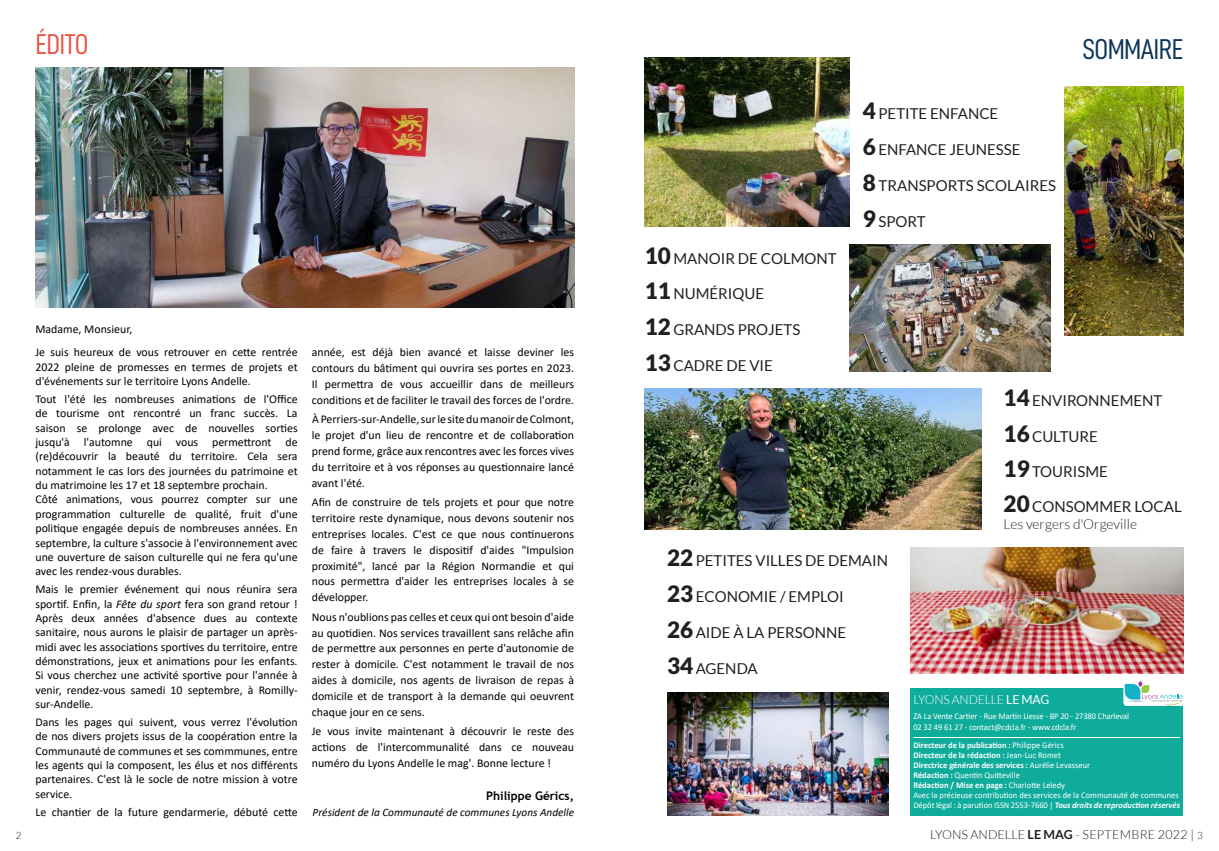
<style>
.page{position:relative;width:1219px;height:851px;background:#fff}
.page>*{position:absolute;margin:0;border:0;box-sizing:border-box;transform-origin:0 0}
.t1{font:28.75px "D DIN Condensed";letter-spacing:-.02em;color:#0e3458}
.t2{font:28.75px "D DIN Condensed";letter-spacing:-.02em;color:#e65547}
.t3{font:15px "Lato";color:#231f20}
.t4{font:300 13.75px "Lato";color:#231f20}
.t5{font:300 12.5px "Lato";letter-spacing:.02em;color:#231f20}
.t6{font:300 12.5px "Lato";letter-spacing:-.01em;color:#fff}
.t7{font:11.88px/14.4px "Calibri";color:#000001;text-align:justify}
.t8{font:700 11.88px "Trebuchet MS";color:#000001}
.t9{font:italic 11.25px "Calibri";color:#000001}
.t10{font:300 10px "Lato";color:#231f20}
.t11{font:8.75px/10px "Calibri";color:#fff}
.s1{font-weight:900;font-size:22.5px}
.s2{font-style:italic}
.s3{font-weight:400}
.s4{font-weight:700}
.s5{font-weight:700;font-style:italic}
.s6{font-size:10px}
</style>
<div class="page">
<img style="left:35px;top:68px;width:539px;height:240px">
<img style="left:645px;top:57px;width:204px;height:170px">
<img style="left:645px;top:389px;width:336px;height:140px">
<img style="left:667px;top:692px;width:222px;height:123px">
<img style="left:911px;top:548px;width:273px;height:125px">
<img style="left:1064px;top:87px;width:119px;height:248px">
<img style="left:849px;top:244px;width:202px;height:127px">
<div style="left:910px;top:688px;width:273px;height:127px;background:#0fac9c"></div>
<hr style="left:913px;top:737px;width:267px;height:1px;background:#fff">
<svg style="left:1123px;top:681px;width:60px;height:24px"></svg>
<h1 class="t2" style="left:35px;top:28px;width:55px">ÉDITO</h1>
<h1 class="t1" style="left:1083px;top:33px;width:102px">SOMMAIRE</h1>
<p class="t3" style="left:863px;top:105px;width:137px"><span class="s1">4</span> PETITE ENFANCE</p>
<p class="t3" style="left:863px;top:141px;width:159px"><span class="s1">6</span> ENFANCE JEUNESSE</p>
<p class="t3" style="left:863px;top:177px;width:194px"><span class="s1">8</span> TRANSPORTS SCOLAIRES</p>
<p class="t7" style="left:35px;top:322px;width:99px">Madame, Monsieur,</p>
<p class="t7" style="left:35px;top:345px;width:264px">Je suis heureux de vous retrouver en cette rentrée 2022 pleine de promesses en termes de projets et d'événements sur le territoire Lyons Andelle.</p>
<p class="t7" style="left:35px;top:391px;width:264px;text-align:left">Tout l'été les nombreuses animations de l'Office de tourisme ont rencontré un franc succès. La saison se prolonge avec de nouvelles sorties jusqu'à l'automne qui vous permettront de (re)découvrir la beauté du territoire. Cela sera notamment le cas lors des journées du patrimoine et du matrimoine les 17 et 18 septembre prochain.<br>Côté animations, vous pourrez compter sur une programmation culturelle de qualité, fruit d'une politique engagée depuis de nombreuses années. En septembre, la culture s'associe à l'environnement avec une ouverture de saison culturelle qui ne fera qu'une avec les rendez-vous durables.</p>
<p class="t7" style="left:35px;top:581px;width:264px">Mais le premier événement qui nous réunira sera sportif. Enfin, la <span class="s2">Fête du sport</span> fera son grand retour !<br>Après deux années d'absence dues au contexte sanitaire, nous aurons le plaisir de partager un après&shy;midi avec les associations sportives du territoire, entre démonstrations, jeux et animations pour les enfants.<br>Si vous cherchez une activité sportive pour l'année à venir, rendez-vous samedi 10 septembre, à Romilly&shy;sur-Andelle.</p>
<p class="t7" style="left:35px;top:714px;width:264px">Dans les pages qui suivent, vous verrez l'évolution de nos divers projets issus de la coopération entre la Communauté de communes et ses commmunes, entre les agents qui la composent, les élus et nos différents partenaires. C'est là le socle de notre mission à votre service.</p>
<p class="t7" style="left:35px;top:804px;width:264px">Le chantier de la future gendarmerie, débuté cette</p>
<p class="t7" style="left:312px;top:344px;width:264px;line-height:15.9px">année, est déjà bien avancé et laisse deviner les contours du bâtiment qui ouvrira ses portes en 2023.<br>Il permettra de vous accueillir dans de meilleurs conditions et de faciliter le travail des forces de l'ordre.</p>
<p class="t7" style="left:312px;top:411px;width:264px;line-height:15.9px">À Perriers-sur-Andelle, sur le site du manoir de Colmont, le projet d'un lieu de rencontre et de collaboration prend forme, grâce aux rencontres avec les forces vives du territoire et à vos réponses au questionnaire lancé avant l'été.</p>
<p class="t7" style="left:312px;top:494px;width:264px;line-height:15.9px">Afin de construire de tels projets et pour que notre territoire reste dynamique, nous devons soutenir nos entreprises locales. C'est ce que nous continuerons de faire à travers le dispositif d'aides "Impulsion proximité", lancé par la Région Normandie et qui nous permettra d'aider les entreprises locales à se développer.</p>
<p class="t7" style="left:312px;top:608px;width:264px;line-height:15.9px">Nous n'oublions pas celles et ceux qui ont besoin d'aide au quotidien. Nos services travaillent sans relâche afin de permettre aux personnes en perte d'autonomie de rester à domicile. C'est notamment le travail de nos aides à domicile, nos agents de livraison de repas à domicile et de transport à la demande qui oeuvrent chaque jour en ce sens.</p>
<p class="t7" style="left:312px;top:722px;width:264px;line-height:15.9px">Je vous invite maintenant à découvrir le reste des actions de l'intercommunalité dans ce nouveau numéro du Lyons Andelle le mag'. Bonne lecture !</p>
<p class="t8" style="left:486px;top:788px;width:89px">Philippe Gérics,</p>
<p class="t9" style="left:313px;top:803px;width:263px">Président de la Communauté de communes Lyons Andelle</p>
<p class="t3" style="left:645px;top:250px;width:193px"><span class="s1">10</span> MANOIR DE COLMONT</p>
<p class="t3" style="left:645px;top:285px;width:121px"><span class="s1">11</span> NUMÉRIQUE</p>
<p class="t3" style="left:645px;top:321px;width:157px"><span class="s1">12</span> GRANDS PROJETS</p>
<p class="t3" style="left:645px;top:357px;width:129px"><span class="s1">13</span> CADRE DE VIE</p>
<p class="t3" style="left:863px;top:213px;width:64px"><span class="s1">9</span> SPORT</p>
<p class="t3" style="left:667px;top:552px;width:222px"><span class="s1">22</span> PETITES VILLES DE DEMAIN</p>
<p class="t3" style="left:667px;top:588px;width:178px"><span class="s1">23</span> ECONOMIE / EMPLOI</p>
<p class="t3" style="left:667px;top:624px;width:180px"><span class="s1">26</span> AIDE À LA PERSONNE</p>
<p class="t3" style="left:667px;top:659px;width:92px"><span class="s1">34</span> AGENDA</p>
<p class="t3" style="left:1004px;top:392px;width:160px"><span class="s1">14</span> ENVIRONNEMENT</p>
<p class="t3" style="left:1004px;top:428px;width:96px"><span class="s1">16</span> CULTURE</p>
<p class="t3" style="left:1004px;top:463px;width:106px"><span class="s1">19</span> TOURISME</p>
<p class="t3" style="left:1004px;top:498px;width:180px"><span class="s1">20</span> CONSOMMER LOCAL</p>
<p class="t4" style="left:1004px;top:516px;width:135px">Les vergers d'Orgeville</p>
<p class="t6" style="left:913px;top:692px;width:137px">LYONS ANDELLE <span class="s3">LE MAG</span></p>
<p class="t11" style="left:913px;top:709px;width:217px;line-height:11.2px">ZA La Vente Cartier - Rue Martin Liesse - BP 20 - 27380 Charleval<br>02 32 49 61 27 - contact@cdcla.fr - www.cdcla.fr</p>
<p class="t11" style="left:913px;top:739px;width:268px"><span class="s4">Directeur de la publication :</span> Philippe Gérics<br><span class="s4">Directeur de la rédaction :</span> Jean-Luc Romet<br><span class="s4">Directrice générale des services :</span> Aurélie Levasseur<br><span class="s4">Rédaction :</span> Quentin Quitteville<br><span class="s4">Rédaction / Mise en page :</span> Charlotte Leledy<br>Avec la précieuse contribution des services de la Communauté de communes Dépôt légal : à parution ISSN 2553-7660 | <span class="s5">Tous droits de reproduction réservés</span></p>
<p class="t10" style="left:16px;top:829px;width:7px">2</p>
<p class="t5" style="left:930px;top:827px;width:274px">LYONS ANDELLE <span class="s4">LE MAG</span> - SEPTEMBRE 2022 | <span class="s6">3</span></p>
</div>
